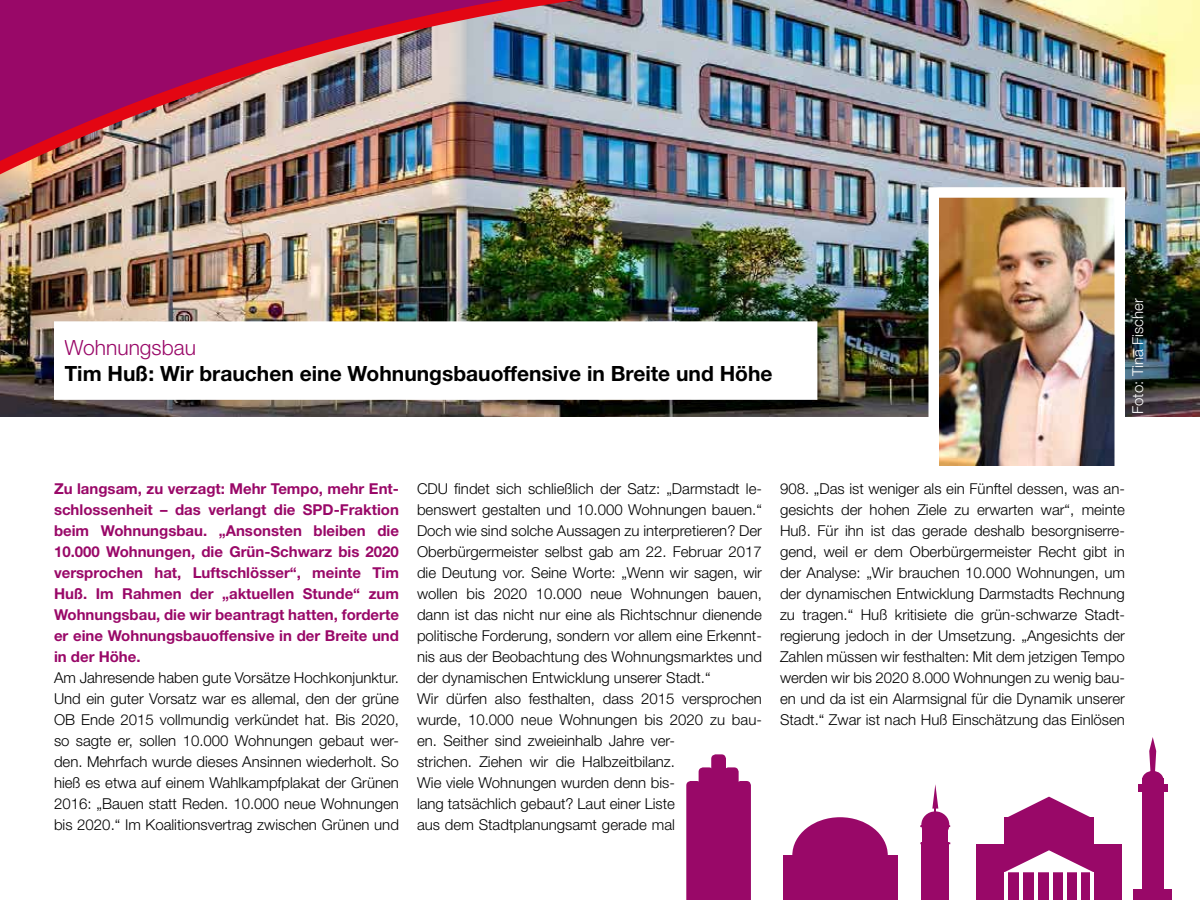
<style>
.page{position:relative;width:1200px;height:900px;background:#fff}
.page>*{position:absolute;margin:0;border:0;box-sizing:border-box;transform-origin:0 0}
.t1{font:700 21px "Helvetica Neue LT Std";color:#000}
.t2{font:300 21px "Helvetica Neue LT Std";color:#990868}
.t3{font:300 15px/21px "Helvetica Neue LT Std";color:#000;text-align:justify}
.t4{font:700 15px/21px "Helvetica Neue LT Std";color:#990868;text-align:justify}
.t5{font:300 15px "Helvetica Neue LT Std";color:#fff}
</style>
<div class="page">
<svg style="left:686px;top:754px;width:65px;height:146px;background:#a42479"></svg>
<div style="left:783px;top:855px;width:114px;height:45px;background:#990868"></div>
<div style="left:792px;top:817px;width:96px;height:77px;background:#990868;border-radius:50%"></div>
<div style="left:921px;top:842px;width:28px;height:58px;background:#990868"></div>
<div style="left:921px;top:811px;width:28px;height:27px;background:#990868;border-radius:50%"></div>
<div style="left:922px;top:826px;width:26px;height:18px;background:#990868"></div>
<hr style="left:920px;top:825px;width:30px;height:2px;background:#990868">
<hr style="left:920px;top:842px;width:30px;height:2px;background:#990868">
<div style="left:976px;top:844px;width:146px;height:56px;background:#990868"></div>
<div style="left:1004px;top:818px;width:90px;height:38px;background:#990868"></div>
<svg style="left:1005px;top:850px;width:88px;height:22px"></svg>
<hr style="left:1004px;top:872px;width:4px;height:28px;background:#fff">
<hr style="left:1090px;top:872px;width:4px;height:28px;background:#fff">
<hr style="left:1019px;top:872px;width:4px;height:28px;background:#fff">
<hr style="left:1034px;top:872px;width:4px;height:28px;background:#fff">
<hr style="left:1049px;top:872px;width:4px;height:28px;background:#fff">
<hr style="left:1064px;top:872px;width:3px;height:28px;background:#fff">
<hr style="left:1077px;top:872px;width:3px;height:28px;background:#fff">
<div style="left:1134px;top:889px;width:38px;height:11px;background:#990868"></div>
<div style="left:1142px;top:784px;width:21px;height:105px;background:#990868"></div>
<svg style="left:1149px;top:737px;width:7px;height:34px"></svg>
<svg style="left:1004px;top:797px;width:90px;height:21px"></svg>
<div style="left:1142px;top:778px;width:21px;height:11px;background:#990868"></div>
<div style="left:1142px;top:771px;width:21px;height:18px;background:#990868;border-radius:50%"></div>
<div style="left:1138px;top:784px;width:30px;height:8px;background:#990868"></div>
<svg style="left:932px;top:784px;width:6px;height:28px"></svg>
<img style="left:0;top:0;width:1200px;height:417px">
<div style="left:59px;top:327px;width:753px;height:68px;background:#fff"></div>
<img style="left:939px;top:198px;width:175px;height:267px">
<h1 class="t2" style="left:64px;top:335px;width:133px">Wohnungsbau</h1>
<h1 class="t1" style="left:64px;top:360px;width:710px">Tim Huß: Wir brauchen eine Wohnungsbauoffensive in Breite und Höhe</h1>
<p class="t5" style="left:1129px;top:414px;width:117px;rotate:-90deg">Foto: Tina Fischer</p>
<p class="t4" style="left:54px;top:478px;width:347px">Zu langsam, zu verzagt: Mehr Tempo, mehr Ent&shy;schlossenheit – das verlangt die SPD-Fraktion beim Wohnungsbau. „Ansonsten bleiben die 10.000 Wohnungen, die Grün-Schwarz bis 2020 versprochen hat, Luftschlösser“, meinte Tim Huß. Im Rahmen der „aktuellen Stunde“ zum Wohnungsbau, die wir beantragt hatten, forderte er eine Wohnungsbauoffensive in der Breite und in der Höhe.</p>
<p class="t3" style="left:54px;top:667px;width:347px">Am Jahresende haben gute Vorsätze Hochkonjunktur.<br>Und ein guter Vorsatz war es allemal, den der grüne OB Ende 2015 vollmundig verkündet hat. Bis 2020, so sagte er, sollen 10.000 Wohnungen gebaut wer&shy;den. Mehrfach wurde dieses Ansinnen wiederholt. So hieß es etwa auf einem Wahlkampfplakat der Grünen 2016: „Bauen statt Reden. 10.000 neue Wohnungen bis 2020.“ Im Koalitionsvertrag zwischen Grünen und</p>
<p class="t3" style="left:417px;top:478px;width:347px;text-align:left">CDU findet sich schließlich der Satz: „Darmstadt le&shy;benswert gestalten und 10.000 Wohnungen bauen.“ Doch wie sind solche Aussagen zu interpretieren? Der Oberbürgermeister selbst gab am 22. Februar 2017 die Deutung vor. Seine Worte: „Wenn wir sagen, wir wollen bis 2020 10.000 neue Wohnungen bauen, dann ist das nicht nur eine als Richtschnur dienende politische Forderung, sondern vor allem eine Erkennt&shy;nis aus der Beobachtung des Wohnungsmarktes und der dynamischen Entwicklung unserer Stadt.“<br>Wir dürfen also festhalten, dass 2015 versprochen wurde, 10.000 neue Wohnungen bis 2020 zu bau&shy;en. Seither sind zweieinhalb Jahre ver-<br>strichen. Ziehen wir die Halbzeitbilanz.<br>Wie viele Wohnungen wurden denn bis-<br>lang tatsächlich gebaut? Laut einer Liste<br>aus dem Stadtplanungsamt gerade mal</p>
<p class="t3" style="left:780px;top:478px;width:347px">908. „Das ist weniger als ein Fünftel dessen, was an&shy;gesichts der hohen Ziele zu erwarten war“, meinte Huß. Für ihn ist das gerade deshalb besorgniserre&shy;gend, weil er dem Oberbürgermeister Recht gibt in der Analyse: „Wir brauchen 10.000 Wohnungen, um der dynamischen Entwicklung Darmstadts Rechnung zu tragen.“ Huß kritisiete die grün-schwarze Stadt&shy;regierung jedoch in der Umsetzung. „Angesichts der Zahlen müssen wir festhalten: Mit dem jetzigen Tempo werden wir bis 2020 8.000 Wohnungen zu wenig bau&shy;en und da ist ein Alarmsignal für die Dynamik unserer Stadt.“ Zwar ist nach Huß Einschätzung das Einlösen</p>
</div>
